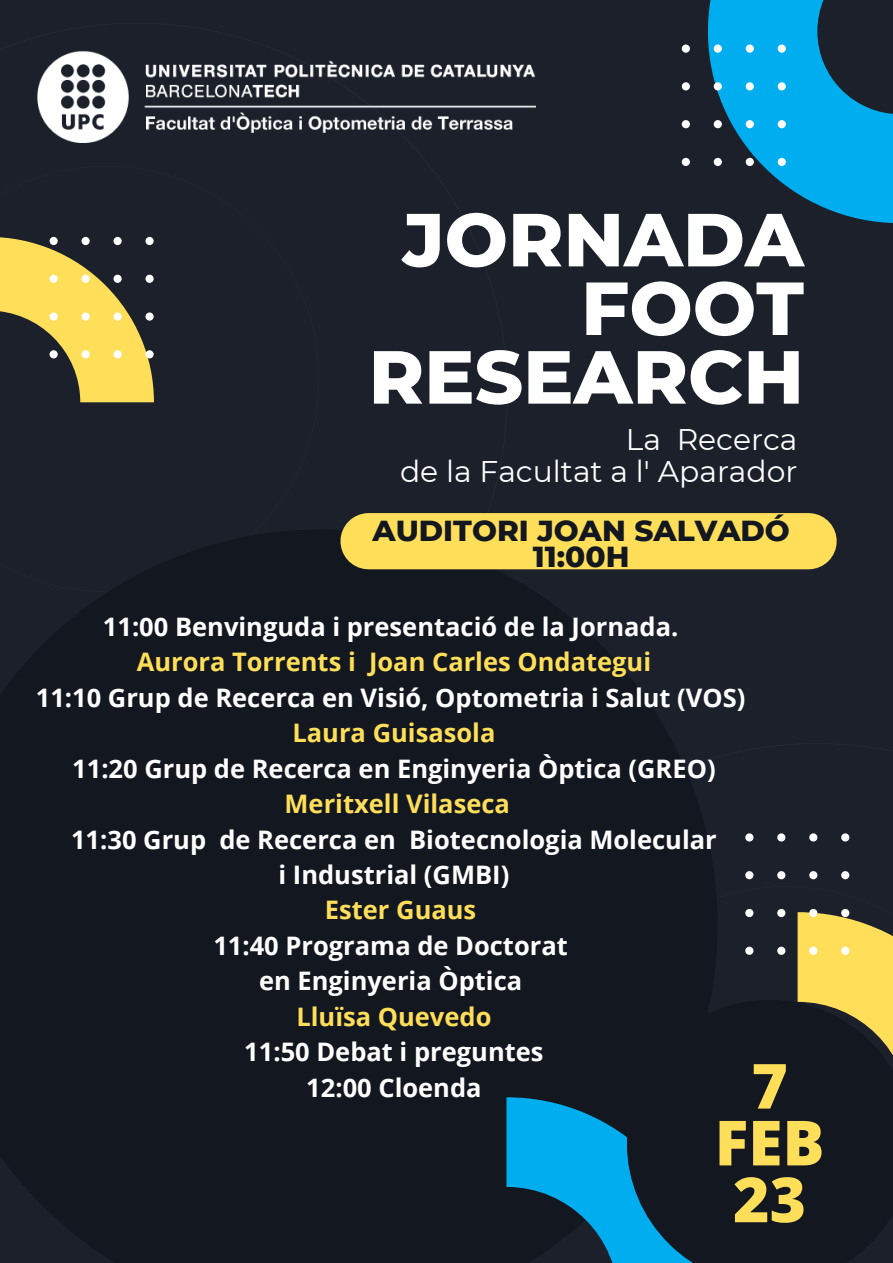
<style>
.page{position:relative;width:893px;height:1263px;background:#1b202a}
.page>*{position:absolute;margin:0;border:0;box-sizing:border-box;transform-origin:0 0}
.t1{font:800 75px/68.6px "Montserrat";color:#fff;text-align:right}
.t2{font:800 62.25px/56.8px "Open Sans";color:#ffde59;text-align:center}
.t3{font:29.85px/32.1px "Montserrat";color:#fff;text-align:right}
.t4{font:800 29.47px/26.5px "Montserrat";color:#131720;text-align:center}
.t5{font:700 25.5px/35.4px "Open Sans";color:#fff;text-align:center}
.t6{font:700 25.5px "Open Sans";color:#ffde59}
</style>
<div class="page">
<svg style="left:506px;top:1097px;width:121px;height:166px"></svg>
<svg style="left:0;top:237px;width:154px;height:165px"></svg>
<svg style="left:682px;top:0;width:211px;height:223px"></svg>
<svg style="left:745px;top:833px;width:148px;height:167px"></svg>
<svg style="left:627px;top:1000px;width:266px;height:263px;fill:#131720"></svg>
<div style="left:368px;top:513px;width:440px;height:56px;background:#ffde59"></div>
<img style="left:37px;top:51px;width:499px;height:92px">
<h1 class="t1" style="left:369px;top:205px;width:437px">JORNADA<br>FOOT<br>RESEARCH</h1>
<p class="t3" style="left:400px;top:423px;width:399px">La Recerca<br>de la Facultat a l' Aparador</p>
<p class="t4" style="left:372px;top:517px;width:419px">AUDITORI JOAN SALVADÓ<br>11:00H</p>
<p class="t5" style="left:103px;top:608px;width:577px">11:00 Benvinguda i presentació de la Jornada.</p>
<p class="t6" style="left:137px;top:644px;width:516px">Aurora Torrents i Joan Carles Ondategui</p>
<p class="t5" style="left:36px;top:679px;width:711px">11:10 Grup de Recerca en Visió, Optometria i Salut (VOS)</p>
<p class="t6" style="left:292px;top:715px;width:204px">Laura Guisasola</p>
<p class="t5" style="left:72px;top:750px;width:645px">11:20 Grup de Recerca en Enginyeria Òptica (GREO)</p>
<p class="t6" style="left:284px;top:786px;width:227px">Meritxell Vilaseca</p>
<p class="t5" style="left:71px;top:821px;width:647px">11:30 Grup de Recerca en Biotecnologia Molecular i Industrial (GMBI)</p>
<p class="t6" style="left:325px;top:892px;width:153px">Ester Guaus</p>
<p class="t5" style="left:213px;top:927px;width:356px">11:40 Programa de Doctorat en Enginyeria Òptica</p>
<p class="t6" style="left:296px;top:998px;width:197px">Lluïsa Quevedo</p>
<p class="t5" style="left:244px;top:1033px;width:301px">11:50 Debat i preguntes<br>12:00 Cloenda</p>
<h2 class="t2" style="left:714px;top:1056px;width:111px">7<br>FEB<br>23</h2>
</div>
